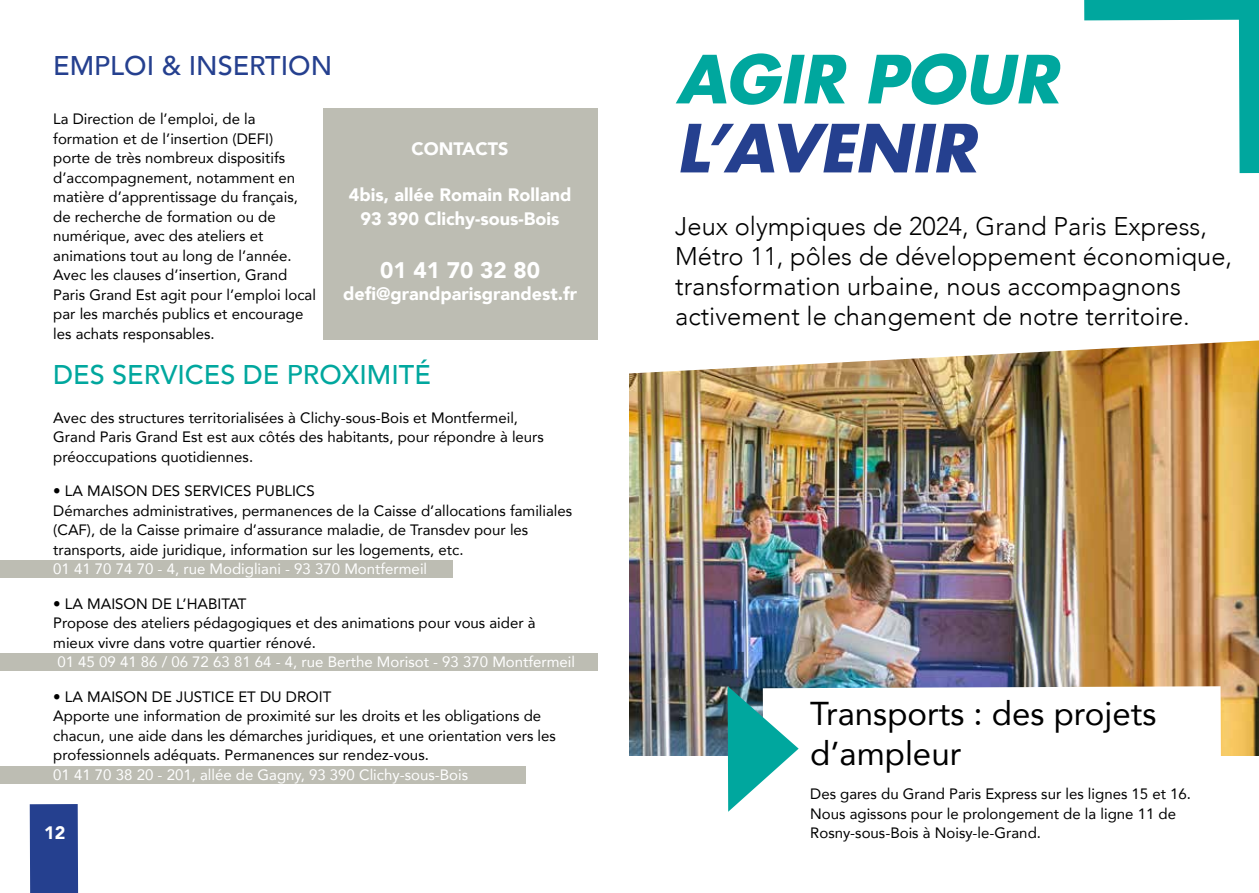
<style>
.page{position:relative;width:1259px;height:893px;background:#fff}
.page>*{position:absolute;margin:0;border:0;box-sizing:border-box;transform-origin:0 0}
.t1{font:italic 700 64.5px "Futura";color:#00a79e}
.t2{font:italic 700 64.5px "Futura";color:#25408f}
.t3{font:33px/40.5px "Avenir";color:#000}
.t4{font:500 27px "Avenir";color:#00a79e}
.t5{font:500 27px "Avenir";color:#25408f}
.t6{font:300 25.5px/30px "Avenir";color:#000}
.t7{font:900 22.5px "Avenir";color:#fff}
.t8{font:900 18px/24px "Avenir";color:#fff;text-align:center}
.t9{font:15px/19.5px "Avenir";color:#000}
.t10{font:15px "Avenir";color:#fff}
</style>
<div class="page">
<div style="left:0;top:766px;width:525px;height:18px;background:#bdbdb3"></div>
<div style="left:0;top:653px;width:597px;height:18px;background:#bdbdb3"></div>
<div style="left:0;top:560px;width:452px;height:18px;background:#bdbdb3"></div>
<div style="left:30px;top:804px;width:48px;height:89px;background:#25408f"></div>
<img style="left:629px;top:377px;width:630px;height:379px">
<svg style="left:798px;top:686px;width:423px;height:70px"></svg>
<svg style="left:727px;top:686px;width:71px;height:126px"></svg>
<svg style="left:597px;top:167px;width:662px;height:210px"></svg>
<svg style="left:1084px;top:0;width:175px;height:173px"></svg>
<div style="left:323px;top:108px;width:274px;height:232px;background:#bdbdb3"></div>
<h3 class="t5" style="left:53px;top:42px;width:280px">EMPLOI &amp; INSERTION</h3>
<p class="t9" style="left:53px;top:109px;width:264px">La Direction de l’emploi, de la formation et de l’insertion (DEFI)<br>porte de très nombreux dispositifs d’accompagnement, notamment en matière d’apprentissage du français, de recherche de formation ou de numérique, avec des ateliers et animations tout au long de l’année.<br>Avec les clauses d’insertion, Grand Paris Grand Est agit pour l’emploi local par les marchés publics et encourage les achats responsables.</p>
<h3 class="t4" style="left:53px;top:351px;width:379px">DES SERVICES DE PROXIMITÉ</h3>
<p class="t9" style="left:53px;top:407px;width:492px">Avec des structures territorialisées à Clichy-sous-Bois et Montfermeil,<br>Grand Paris Grand Est est aux côtés des habitants, pour répondre à leurs préoccupations quotidiennes.</p>
<p class="t9" style="left:53px;top:481px;width:520px">• LA MAISON DES SERVICES PUBLICS<br>Démarches administratives, permanences de la Caisse d’allocations familiales (CAF), de la Caisse primaire d’assurance maladie, de Transdev pour les transports, aide juridique, information sur les logements, etc.</p>
<p class="t10" style="left:53px;top:557px;width:375px">01 41 70 74 70 - 4, rue Modigliani - 93 370 Montfermeil</p>
<p class="t9" style="left:53px;top:593px;width:484px">• LA MAISON DE L’HABITAT<br>Propose des ateliers pédagogiques et des animations pour vous aider à mieux vivre dans votre quartier rénové.</p>
<p class="t10" style="left:57px;top:650px;width:519px">01 45 09 41 86 / 06 72 63 81 64 - 4, rue Berthe Morisot - 93 370 Montfermeil</p>
<p class="t9" style="left:53px;top:686px;width:504px">• LA MAISON DE JUSTICE ET DU DROIT<br>Apporte une information de proximité sur les droits et les obligations de chacun, une aide dans les démarches juridiques, et une orientation vers les professionnels adéquats. Permanences sur rendez-vous.</p>
<p class="t10" style="left:53px;top:762px;width:416px">01 41 70 38 20 - 201, allée de Gagny, 93 390 Clichy-sous-Bois</p>
<p class="t8" style="left:412px;top:136px;width:98px">CONTACTS</p>
<p class="t8" style="left:349px;top:183px;width:224px">4bis, allée Romain Rolland<br>93 390 Clichy-sous-Bois</p>
<h3 class="t7" style="left:380px;top:251px;width:161px">01 41 70 32 80</h3>
<p class="t8" style="left:343px;top:282px;width:236px">defi@grandparisgrandest.fr</p>
<p class="t8" style="left:44px;top:820px;width:23px">12</p>
<h1 class="t1" style="left:675px;top:33px;width:402px">AGIR POUR</h1>
<h1 class="t2" style="left:675px;top:102px;width:319px">L’AVENIR</h1>
<h3 class="t6" style="left:675px;top:211px;width:558px">Jeux olympiques de 2024, Grand Paris Express, Métro 11, pôles de développement économique, transformation urbaine, nous accompagnons activement le changement de notre territoire.</h3>
<h2 class="t3" style="left:810px;top:692px;width:348px">Transports : des projets d’ampleur</h2>
<p class="t9" style="left:810px;top:784px;width:382px">Des gares du Grand Paris Express sur les lignes 15 et 16.<br>Nous agissons pour le prolongement de la ligne 11 de<br>Rosny-sous-Bois à Noisy-le-Grand.</p>
</div>
